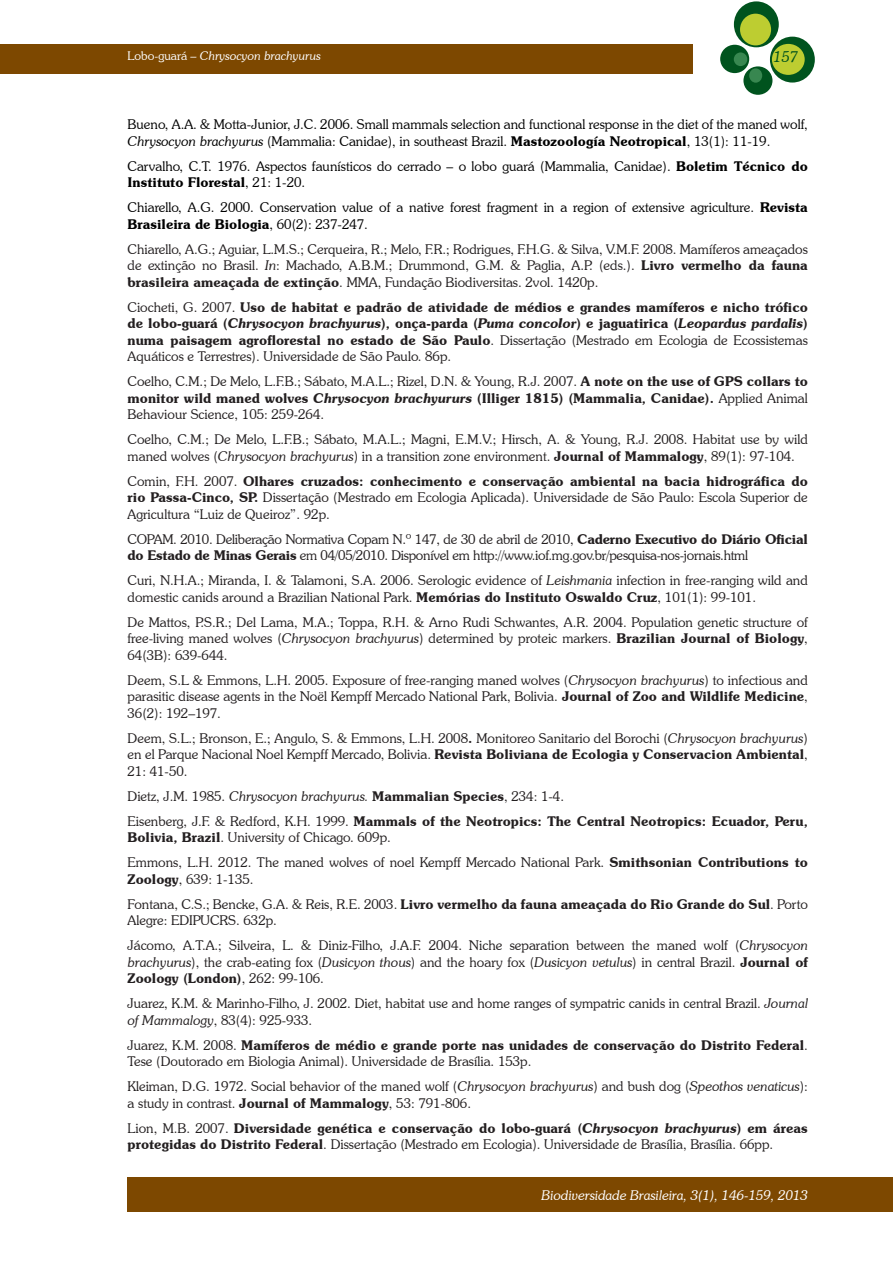
<style>
.page{position:relative;width:893px;height:1263px;background:#fff}
.page>*{position:absolute;margin:0;border:0;box-sizing:border-box;transform-origin:0 0}
.t1{font:italic 300 15px "Souvenir IT Cby BT";color:#00531e}
.t2{font:300 13.5px/16.5px "Souvenir IT Cby BT";color:#231f20}
.t3{font:600 13.5px/16.5px "Souvenir IT Cby BT";color:#231f20;text-align:justify}
.t4{font:300 13.5px/16.5px "Souvenir IT Cby BT";color:#000}
.t5{font:300 13.5px/16.5px "Souvenir IT Cby BT";letter-spacing:-.02em;color:#231f20}
.t6{font:italic 300 13.5px "Souvenir IT Cby BT";color:#fff}
.t7{font:italic 300 12px "Souvenir IT Cby BT";color:#fff}
.s1{font-style:normal}
.s2{font-style:italic}
.s3{font-weight:600}
.s4{font-weight:300}
.s5{font-weight:600;font-style:italic}
.s6{font-weight:300;font-style:italic}
</style>
<div class="page">
<div style="left:0;top:44px;width:693px;height:30px;background:#7d4800"></div>
<div style="left:734px;top:1px;width:45px;height:46px;background:#00531e;border-radius:50%"></div>
<div style="left:770px;top:37px;width:45px;height:46px;background:#00531e;border-radius:50%"></div>
<div style="left:720px;top:45px;width:29px;height:28px;background:#00531e;border-radius:50%"></div>
<div style="left:743px;top:66px;width:29px;height:29px;background:#00531e;border-radius:50%"></div>
<div style="left:740px;top:14px;width:31px;height:31px;background:#bdcd31;border-radius:50%"></div>
<div style="left:772px;top:44px;width:33px;height:31px;background:#bdcd31;border-radius:50%"></div>
<div style="left:734px;top:52px;width:13px;height:14px;background:#388750;border-radius:50%"></div>
<div style="left:749px;top:68px;width:13px;height:15px;background:#388750;border-radius:50%"></div>
<div style="left:128px;top:1178px;width:765px;height:34px;background:#7d4800"></div>
<p class="t7" style="left:128px;top:49px;width:195px"><span class="s1">Lobo-guará</span> – Chrysocyon brachyurus</p>
<p class="t1" style="left:773px;top:48px;width:26px">157</p>
<p class="t4" style="left:128px;top:116px;width:682px">Bueno, A.A. &amp; Motta-Junior, J.C. 2006. Small mammals selection and functional response in the diet of the maned wolf,<br><span class="s2">Chrysocyon brachyurus</span> (Mammalia: Canidae), in southeast Brazil. <span class="s3">Mastozoología Neotropical</span>, 13(1): 11-19.</p>
<p class="t4" style="left:128px;top:158px;width:682px">Carvalho, C.T. 1976. Aspectos faunísticos do cerrado – o lobo guará (Mammalia, Canidae). <span class="s3">Boletim Técnico do<br>Instituto Florestal</span>, 21: 1-20.</p>
<p class="t4" style="left:128px;top:199px;width:682px">Chiarello, A.G. 2000. Conservation value of a native forest fragment in a region of extensive agriculture. <span class="s3">Revista<br>Brasileira de Biologia</span>, 60(2): 237-247.</p>
<p class="t2" style="left:128px;top:241px;width:682px;text-align:justify">Chiarello, A.G.; Aguiar, L.M.S.; Cerqueira, R.; Melo, F.R.; Rodrigues, F.H.G. &amp; Silva, V.M.F. 2008. Mamíferos ameaçados de extinção no Brasil. <span class="s2">In</span>: Machado, A.B.M.; Drummond, G.M. &amp; Paglia, A.P. (eds.). <span class="s3">Livro vermelho da fauna brasileira ameaçada de extinção</span>. MMA, Fundação Biodiversitas. 2vol. 1420p.</p>
<p class="t3" style="left:128px;top:299px;width:682px"><span class="s4">Ciocheti, G. 2007.</span> Uso de habitat e padrão de atividade de médios e grandes mamíferos e nicho trófico de lobo-guará (<span class="s2">Chrysocyon brachyurus</span>), onça-parda (<span class="s2">Puma concolor</span>) e jaguatirica (<span class="s2">Leopardus pardalis</span>) numa paisagem agroflorestal no estado de São Paulo<span class="s4">. Dissertação (Mestrado em Ecologia de Ecossistemas Aquáticos e Terrestres). Universidade de São Paulo. 86p.</span></p>
<p class="t2" style="left:128px;top:373px;width:682px;text-align:justify">Coelho, C.M.; De Melo, L.F.B.; Sábato, M.A.L.; Rizel, D.N. &amp; Young, R.J. 2007. <span class="s3">A note on the use of GPS collars to monitor wild maned wolves</span> <span class="s5">Chrysocyon brachyururs</span> <span class="s3">(Illiger 1815) (Mammalia, Canidae).</span> Applied Animal Behaviour Science, 105: 259-264.</p>
<p class="t2" style="left:128px;top:431px;width:682px">Coelho, C.M.; De Melo, L.F.B.; Sábato, M.A.L.; Magni, E.M.V.; Hirsch, A. &amp; Young, R.J. 2008. Habitat use by wild maned wolves (<span class="s2">Chrysocyon brachyurus</span>) in a transition zone environment. <span class="s3">Journal of Mammalogy</span>, 89(1): 97-104.</p>
<p class="t2" style="left:128px;top:473px;width:682px;text-align:justify">Comin, F.H. 2007. <span class="s3">Olhares cruzados: conhecimento e conservação ambiental na bacia hidrográfica do rio Passa-Cinco, SP.</span> Dissertação (Mestrado em Ecologia Aplicada). Universidade de São Paulo: Escola Superior de Agricultura “Luiz de Queiroz”. 92p.</p>
<p class="t5" style="left:128px;top:531px;width:682px">COPAM. 2010. Deliberação Normativa Copam N.º 147, de 30 de abril de 2010, <span class="s3">Caderno Executivo do Diário Oficial do Estado de Minas Gerais</span> em 04/05/2010. Disponível em http://www.iof.mg.gov.br/pesquisa-nos-jornais.html</p>
<p class="t2" style="left:128px;top:572px;width:682px">Curi, N.H.A.; Miranda, I. &amp; Talamoni, S.A. 2006. Serologic evidence of <span class="s2">Leishmania</span> infection in free-ranging wild and domestic canids around a Brazilian National Park. <span class="s3">Memórias do Instituto Oswaldo Cruz</span>, 101(1): 99-101.</p>
<p class="t2" style="left:128px;top:614px;width:682px;text-align:justify">De Mattos, P.S.R.; Del Lama, M.A.; Toppa, R.H. &amp; Arno Rudi Schwantes, A.R. 2004. Population genetic structure of free-living maned wolves (<span class="s2">Chrysocyon brachyurus</span>) determined by proteic markers. <span class="s3">Brazilian Journal of Biology</span>, 64(3B): 639-644.</p>
<p class="t2" style="left:128px;top:672px;width:682px;text-align:justify">Deem, S.L &amp; Emmons, L.H. 2005. Exposure of free-ranging maned wolves (<span class="s2">Chrysocyon brachyurus</span>) to infectious and parasitic disease agents in the Noël Kempff Mercado National Park, Bolivia. <span class="s3">Journal of Zoo and Wildlife Medicine</span>, 36(2): 192–197.</p>
<p class="t2" style="left:128px;top:730px;width:682px;text-align:justify">Deem, S.L.; Bronson, E.; Angulo, S. &amp; Emmons, L.H. 2008<span class="s3">.</span> Monitoreo Sanitario del Borochi (<span class="s2">Chrysocyon brachyurus</span>) en el Parque Nacional Noel Kempff Mercado, Bolivia. <span class="s3">Revista Boliviana de Ecologia y Conservacion Ambiental</span>, 21: 41-50.</p>
<p class="t3" style="left:128px;top:783px;width:682px;line-height:25px"><span class="s4">Dietz, J.M. 1985.</span> <span class="s6">Chrysocyon brachyurus.</span> Mammalian Species<span class="s4">, 234: 1-4.<br>Eisenberg, J.F. &amp; Redford, K.H. 1999.</span> Mammals of the Neotropics: The Central Neotropics: Ecuador, Peru,</p>
<p class="t2" style="left:128px;top:825px;width:682px;line-height:25px"><span class="s3">Bolivia, Brazil</span>. University of Chicago. 609p.<br>Emmons, L.H. 2012. The maned wolves of noel Kempff Mercado National Park. <span class="s3">Smithsonian Contributions to</span></p>
<p class="t2" style="left:128px;top:866px;width:682px;line-height:25px"><span class="s3">Zoology</span>, 639: 1-135.<br>Fontana, C.S.; Bencke, G.A. &amp; Reis, R.E. 2003. <span class="s3">Livro vermelho da fauna ameaçada do Rio Grande do Sul</span>. Porto</p>
<p class="t2" style="left:128px;top:908px;width:682px;line-height:25px">Alegre: EDIPUCRS. 632p.<br>Jácomo, A.T.A.; Silveira, L. &amp; Diniz-Filho, J.A.F. 2004. Niche separation between the maned wolf (<span class="s2">Chrysocyon</span></p>
<p class="t2" style="left:128px;top:954px;width:682px"><span class="s2">brachyurus</span>), the crab-eating fox (<span class="s2">Dusicyon thous</span>) and the hoary fox (<span class="s2">Dusicyon vetulus</span>) in central Brazil. <span class="s3">Journal of<br>Zoology (London)</span>, 262: 99-106.</p>
<p class="t2" style="left:128px;top:995px;width:682px">Juarez, K.M. &amp; Marinho-Filho, J. 2002. Diet, habitat use and home ranges of sympatric canids in central Brazil. <span class="s2">Journal of Mammalogy</span>, 83(4): 925-933.</p>
<p class="t2" style="left:128px;top:1037px;width:682px">Juarez, K.M. 2008. <span class="s3">Mamíferos de médio e grande porte nas unidades de conservação do Distrito Federal</span>.<br>Tese (Doutorado em Biologia Animal). Universidade de Brasília. 153p.</p>
<p class="t2" style="left:128px;top:1078px;width:682px">Kleiman, D.G. 1972. Social behavior of the maned wolf (<span class="s2">Chrysocyon brachyurus</span>) and bush dog (<span class="s2">Speothos venaticus</span>): a study in contrast. <span class="s3">Journal of Mammalogy</span>, 53: 791-806.</p>
<p class="t2" style="left:128px;top:1120px;width:682px">Lion, M.B. 2007. <span class="s3">Diversidade genética e conservação do lobo-guará (</span><span class="s5">Chrysocyon brachyurus</span><span class="s3">) em áreas protegidas do Distrito Federal</span>. Dissertação (Mestrado em Ecologia). Universidade de Brasília, Brasília. 66pp.</p>
<p class="t6" style="left:541px;top:1187px;width:268px">Biodiversidade Brasileira, 3(1), 146-159, 2013</p>
</div>
